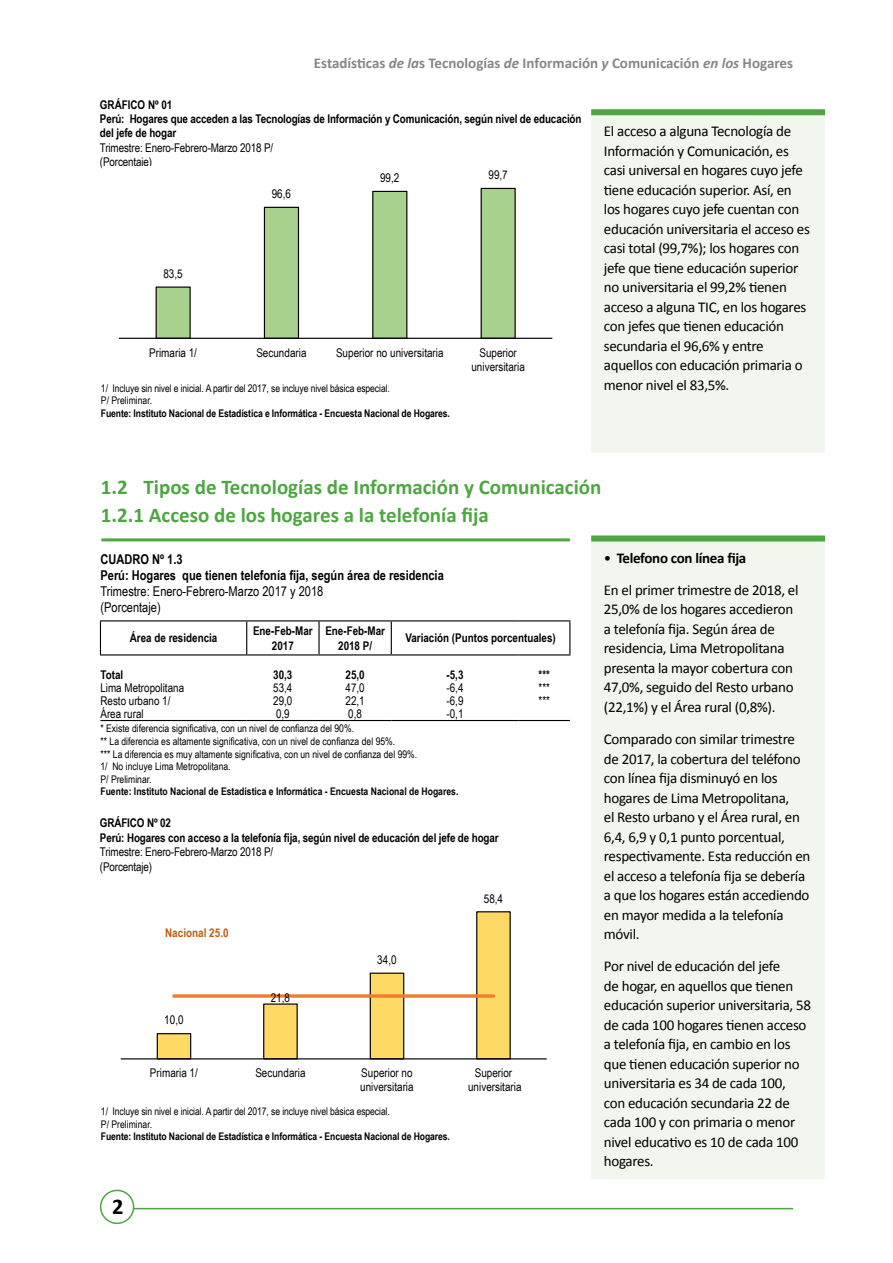
<style>
.page{position:relative;width:893px;height:1263px;background:#fff}
.page>*{position:absolute;margin:0;border:0;box-sizing:border-box;transform-origin:0 0}
.t1{font:700 22.5px "Calibri";color:#000}
.t2{font:700 21px "Calibri";color:#4da640}
.t3{font:15px/19.5px "Calibri";letter-spacing:-.02em;color:#000}
.t4{font:700 15px "Calibri";color:#878787}
.t5{font:700 13.5px/16.2px "Arial Narrow";color:#000}
.t6{font:13.5px/16.2px "Arial Narrow";color:#000}
.t7{font:12px/13.8px "Arial Narrow";color:#000}
.t8{font:700 12px/14.4px "Arial Narrow";letter-spacing:-.01em;color:#000}
.t9{font:700 12px "Arial Narrow";letter-spacing:.005em;color:#c55a11}
.t10{font:10.5px/12.6px "Arial Narrow";color:#000}
.t11{font:700 10.5px "Arial Narrow";letter-spacing:-.01em;color:#000}
.s1{font-style:italic}
.s2{font-weight:700}
</style>
<div class="page">
<hr style="left:100px;top:1208px;width:693px;height:1px;background:#4da640">
<div style="left:101px;top:1190px;width:33px;height:33px;background:#fff;border-radius:50%"></div>
<div style="left:100px;top:1190px;width:34px;height:34px;border:2px solid #4da640;border-radius:50%"></div>
<hr style="left:101px;top:538px;width:469px;height:3px;background:#4da640">
<div style="left:591px;top:538px;width:234px;height:641px;background:#f1f6ee"></div>
<div style="left:591px;top:535px;width:234px;height:6px;background:#4da640"></div>
<div style="left:591px;top:112px;width:234px;height:340px;background:#f1f6ee"></div>
<div style="left:591px;top:109px;width:234px;height:6px;background:#4da640"></div>
<svg style="left:155px;top:187px;width:361px;height:151px"></svg>
<hr style="left:119px;top:338px;width:433px;height:1px;background:#000">
<svg style="left:156px;top:911px;width:355px;height:149px"></svg>
<hr style="left:121px;top:1058px;width:426px;height:1px;background:#000">
<svg style="left:174px;top:994px;width:319px;height:4px"></svg>
<hr style="left:100px;top:621px;width:1px;height:33px;background:#000">
<hr style="left:246px;top:621px;width:1px;height:33px;background:#000">
<hr style="left:318px;top:621px;width:2px;height:33px;background:#000">
<hr style="left:391px;top:621px;width:1px;height:33px;background:#000">
<hr style="left:100px;top:620px;width:147px;height:1px;background:#000">
<hr style="left:247px;top:620px;width:72px;height:1px;background:#000">
<hr style="left:319px;top:620px;width:72px;height:1px;background:#000">
<hr style="left:391px;top:620px;width:128px;height:1px;background:#000">
<hr style="left:519px;top:620px;width:51px;height:1px;background:#000">
<hr style="left:569px;top:621px;width:1px;height:33px;background:#000">
<hr style="left:100px;top:654px;width:147px;height:1px;background:#000">
<hr style="left:247px;top:654px;width:72px;height:1px;background:#000">
<hr style="left:319px;top:654px;width:72px;height:1px;background:#000">
<hr style="left:391px;top:654px;width:128px;height:1px;background:#000">
<hr style="left:519px;top:654px;width:51px;height:1px;background:#000">
<hr style="left:100px;top:720px;width:147px;height:1px;background:#000">
<hr style="left:247px;top:720px;width:72px;height:1px;background:#000">
<hr style="left:319px;top:720px;width:72px;height:1px;background:#000">
<hr style="left:391px;top:720px;width:128px;height:1px;background:#000">
<hr style="left:519px;top:720px;width:51px;height:1px;background:#000">
<p class="t4" style="left:314px;top:53px;width:481px">Estadísticas <span class="s1">de la</span>s Tecnologías <span class="s1">de</span> Información <span class="s1">y</span> Comunicación <span class="s1">en los</span> Hogares</p>
<p class="t8" style="left:100px;top:97px;width:483px">GRÁFICO Nº 01<br>Perú: Hogares que acceden a las Tecnologías de Información y Comunicación, según nivel de educación del jefe de hogar</p>
<p class="t7" style="left:100px;top:140px;width:175px;line-height:14.4px">Trimestre: Enero-Febrero-Marzo 2018 P/ (Porcentaje)</p>
<p class="t7" style="left:380px;top:171px;width:21px">99,2</p>
<p class="t7" style="left:488px;top:168px;width:21px">99,7</p>
<p class="t7" style="left:163px;top:266px;width:21px">83,5</p>
<p class="t7" style="left:272px;top:187px;width:21px">96,6</p>
<p class="t7" style="left:149px;top:345px;width:49px">Primaria 1/</p>
<p class="t7" style="left:256px;top:345px;width:52px">Secundaria</p>
<p class="t7" style="left:336px;top:345px;width:109px">Superior no universitaria</p>
<p class="t7" style="left:471px;top:345px;width:55px;text-align:center">Superior universitaria</p>
<p class="t10" style="left:101px;top:381px;width:290px">1/ Incluye sin nivel e inicial. A partir del 2017, se incluye nivel básica especial.<br>P/ Preliminar.</p>
<p class="t11" style="left:101px;top:405px;width:350px">Fuente: Instituto Nacional de Estadística e Informática - Encuesta Nacional de Hogares.</p>
<p class="t3" style="left:604px;top:122px;width:208px">El acceso a alguna Tecnología de<br>Información y Comunicación, es casi universal en hogares cuyo jefe tiene educación superior. Así, en los hogares cuyo jefe cuentan con educación universitaria el acceso es casi total (99,7%); los hogares con jefe que tiene educación superior no universitaria el 99,2% tienen acceso a alguna TIC, en los hogares con jefes que tienen educación secundaria el 96,6% y entre aquellos con educación primaria o menor nivel el 83,5%.</p>
<h2 class="t2" style="left:101px;top:473px;width:502px">1.2 Tipos de Tecnologías de Información y Comunicación</h2>
<h2 class="t2" style="left:101px;top:502px;width:389px">1.2.1 Acceso de los hogares a la telefonía fija</h2>
<p class="t5" style="left:100px;top:550px;width:345px">CUADRO Nº 1.3<br>Perú: Hogares que tienen telefonía fija, según área de residencia</p>
<p class="t6" style="left:100px;top:583px;width:224px">Trimestre: Enero-Febrero-Marzo 2017 y 2018 (Porcentaje)</p>
<p class="t8" style="left:130px;top:630px;width:89px">Área de residencia</p>
<p class="t8" style="left:253px;top:623px;width:61px;text-align:center">Ene-Feb-Mar<br>2017</p>
<p class="t8" style="left:325px;top:623px;width:61px;text-align:center">Ene-Feb-Mar<br>2018 P/</p>
<p class="t8" style="left:405px;top:630px;width:152px">Variación (Puntos porcentuales)</p>
<p class="t8" style="left:100px;top:667px;width:24px">Total</p>
<p class="t8" style="left:273px;top:667px;width:21px">30,3</p>
<p class="t8" style="left:346px;top:667px;width:21px">25,0</p>
<p class="t8" style="left:446px;top:667px;width:18px">-5,3</p>
<p class="t8" style="left:539px;top:667px;width:13px">***</p>
<p class="t7" style="left:100px;top:680px;width:85px">Lima Metropolitana</p>
<p class="t7" style="left:273px;top:680px;width:21px">53,4</p>
<p class="t7" style="left:346px;top:680px;width:21px">47,0</p>
<p class="t7" style="left:446px;top:680px;width:18px">-6,4</p>
<p class="t7" style="left:539px;top:680px;width:13px">***</p>
<p class="t7" style="left:100px;top:693px;width:72px">Resto urbano 1/</p>
<p class="t7" style="left:273px;top:693px;width:21px">29,0</p>
<p class="t7" style="left:346px;top:693px;width:21px">22,1</p>
<p class="t7" style="left:446px;top:693px;width:18px">-6,9</p>
<p class="t7" style="left:539px;top:693px;width:13px">***</p>
<p class="t7" style="left:100px;top:706px;width:45px">Área rural</p>
<p class="t7" style="left:276px;top:706px;width:15px">0,9</p>
<p class="t7" style="left:348px;top:706px;width:15px">0,8</p>
<p class="t7" style="left:446px;top:706px;width:18px">-0,1</p>
<p class="t10" style="left:100px;top:722px;width:318px">* Existe diferencia significativa, con un nivel de confianza del 90%.<br>** La diferencia es altamente significativa, con un nivel de confianza del 95%.<br>*** La diferencia es muy altamente significativa, con un nivel de confianza del 99%.<br>1/ No incluye Lima Metropolitana.<br>P/ Preliminar.</p>
<p class="t11" style="left:100px;top:784px;width:359px">Fuente: Instituto Nacional de Estadística e Informática - Encuesta Nacional de Hogares.</p>
<p class="t8" style="left:100px;top:815px;width:400px">GRÁFICO Nº 02<br>Perú: Hogares con acceso a la telefonía fija, según nivel de educación del jefe de hogar</p>
<p class="t7" style="left:100px;top:844px;width:175px;line-height:14.4px">Trimestre: Enero-Febrero-Marzo 2018 P/ (Porcentaje)</p>
<p class="t9" style="left:165px;top:923px;width:65px">Nacional 25.0</p>
<p class="t7" style="left:164px;top:1013px;width:21px">10,0</p>
<p class="t7" style="left:271px;top:990px;width:21px">21,8</p>
<p class="t7" style="left:377px;top:952px;width:21px">34,0</p>
<p class="t7" style="left:484px;top:891px;width:21px">58,4</p>
<p class="t7" style="left:150px;top:1066px;width:49px">Primaria 1/</p>
<p class="t7" style="left:255px;top:1066px;width:52px">Secundaria</p>
<p class="t7" style="left:360px;top:1066px;width:55px">Superior no universitaria</p>
<p class="t7" style="left:468px;top:1066px;width:55px;text-align:center">Superior universitaria</p>
<p class="t10" style="left:101px;top:1105px;width:290px">1/ Incluye sin nivel e inicial. A partir del 2017, se incluye nivel básica especial.<br>P/ Preliminar.</p>
<p class="t11" style="left:101px;top:1128px;width:350px">Fuente: Instituto Nacional de Estadística e Informática - Encuesta Nacional de Hogares.</p>
<h1 class="t1" style="left:112px;top:1192px;width:13px">2</h1>
<p class="t3" style="left:604px;top:541px;width:196px;line-height:32.2px">• <span class="s2">Telefono con línea fija<br></span>En el primer trimestre de 2018, el</p>
<p class="t3" style="left:604px;top:600px;width:191px">25,0% de los hogares accedieron a telefonía fija. Según área de residencia, Lima Metropolitana presenta la mayor cobertura con<br>47,0%, seguido del Resto urbano (22,1%) y el Área rural (0,8%).</p>
<p class="t3" style="left:604px;top:729px;width:208px">Comparado con similar trimestre de 2017, la cobertura del teléfono con línea fija disminuyó en los hogares de Lima Metropolitana,<br>el Resto urbano y el Área rural, en<br>6,4, 6,9 y 0,1 punto porcentual, respectivamente. Esta reducción en el acceso a telefonía fija se debería a que los hogares están accediendo en mayor medida a la telefonía móvil.</p>
<p class="t3" style="left:604px;top:957px;width:209px">Por nivel de educación del jefe<br>de hogar, en aquellos que tienen educación superior universitaria, 58 de cada 100 hogares tienen acceso a telefonía fija, en cambio en los que tienen educación superior no universitaria es 34 de cada 100, con educación secundaria 22 de cada 100 y con primaria o menor nivel educativo es 10 de cada 100 hogares.</p>
</div>
